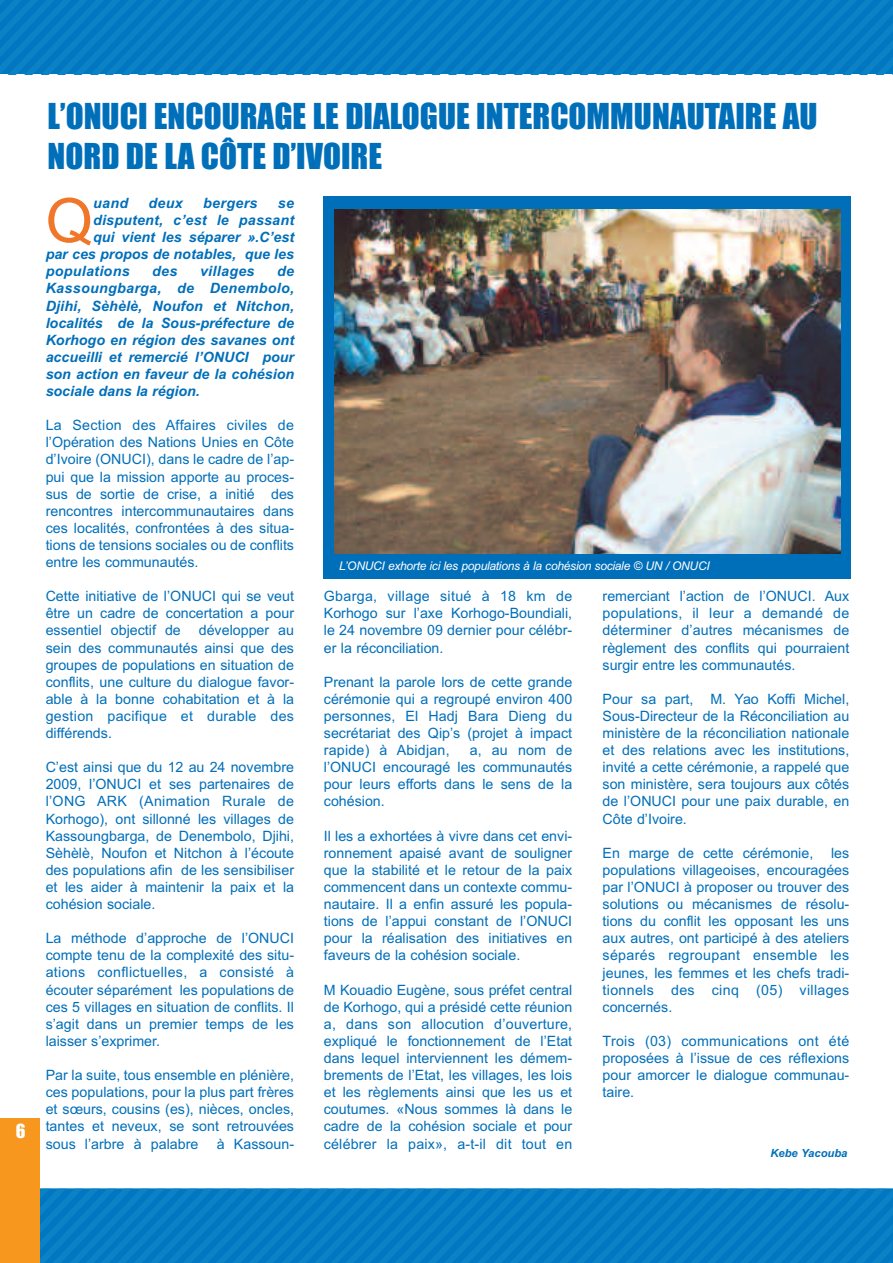
<style>
.page{position:relative;width:893px;height:1263px;background:#fff}
.page>*{position:absolute;margin:0;border:0;box-sizing:border-box;transform-origin:0 0}
.t1{font:61.2px "Arial";color:#f07729}
.t2{font:33px/39.6px "Impact";color:#006fba}
.t3{font:18px "Impact";color:#fff}
.t4{font:14.25px/17.1px "Arial";color:#006fba;text-align:justify}
.t5{font:italic 700 14.25px/17.1px "Arial";color:#006fba;text-align:justify}
.t6{font:italic 700 14.25px "Arial";letter-spacing:.02em;color:#006fba}
.t7{font:italic 12px "Arial";letter-spacing:-.02em;color:#fff}
.t8{font:italic 700 11.25px "Arial";color:#006fba}
</style>
<div class="page">
<div style="left:0;top:0;width:893px;height:74px;background:#057bc2"></div>
<div style="left:40px;top:1189px;width:853px;height:74px;background:#057bc2"></div>
<div style="left:0;top:1118px;width:40px;height:145px;background:#f7971d"></div>
<div style="left:323px;top:196px;width:528px;height:383px;background:#006fba"></div>
<img style="left:334px;top:209px;width:506px;height:345px">
<p class="t3" style="left:16px;top:1122px;width:11px">6</p>
<h2 class="t2" style="left:48px;top:98px;width:771px">L’ONUCI ENCOURAGE LE DIALOGUE INTERCOMMUNAUTAIRE AU<br>NORD DE LA CÔTE D’IVOIRE</h2>
<h1 class="t1" style="left:46px;top:185px;width:49px">Q</h1>
<p class="t5" style="left:93px;top:194px;width:36px">uand</p>
<p class="t5" style="left:149px;top:194px;width:36px">deux</p>
<p class="t6" style="left:203px;top:195px;width:56px">bergers</p>
<p class="t5" style="left:278px;top:194px;width:18px">se</p>
<p class="t5" style="left:93px;top:211px;width:202px">disputent, c’est le passant</p>
<p class="t5" style="left:93px;top:229px;width:202px">qui vient les séparer ».C’est</p>
<p class="t5" style="left:46px;top:246px;width:250px">par ces propos de notables, que les</p>
<p class="t6" style="left:46px;top:263px;width:85px">populations</p>
<p class="t5" style="left:152px;top:263px;width:27px">des</p>
<p class="t6" style="left:200px;top:263px;width:56px">villages</p>
<p class="t5" style="left:46px;top:263px;width:250px;text-indent:231px">de Kassoungbarga, de Denembolo, Djihi, Sèhèlè, Noufon et Nitchon, localités de la Sous-préfecture de Korhogo en région des savanes ont accueilli et remercié l’ONUCI pour son action en faveur de la cohésion sociale dans la région.</p>
<p class="t4" style="left:46px;top:417px;width:250px">La Section des Affaires civiles de l’Opération des Nations Unies en Côte d’Ivoire (ONUCI), dans le cadre de l’ap&shy;pui que la mission apporte au proces&shy;sus de sortie de crise, a initié des rencontres intercommunautaires dans ces localités, confrontées à des situa&shy;tions de tensions sociales ou de conflits entre les communautés.</p>
<p class="t4" style="left:46px;top:588px;width:250px">Cette initiative de l’ONUCI qui se veut être un cadre de concertation a pour essentiel objectif de</p>
<p class="t4" style="left:46px;top:622px;width:250px;text-indent:153px">développer au sein des communautés ainsi que des groupes de populations en situation de conflits, une culture du dialogue favor&shy;able à la bonne cohabitation et à la gestion pacifique et durable des différends.</p>
<p class="t4" style="left:46px;top:759px;width:250px">C’est ainsi que du 12 au 24 novembre 2009, l’ONUCI et ses partenaires de l’ONG ARK (Animation Rurale de Korhogo), ont sillonné les villages de Kassoungbarga, de Denembolo, Djihi, Sèhèlè, Noufon et Nitchon à l’écoute des populations afin de les sensibiliser et les aider à maintenir la paix et la cohésion sociale.</p>
<p class="t4" style="left:46px;top:930px;width:250px">La méthode d’approche de l’ONUCI compte tenu de la complexité des situ&shy;ations conflictuelles, a consisté à écouter séparément les populations de ces 5 villages en situation de conflits. Il s’agit dans un premier temps de les laisser s’exprimer.</p>
<p class="t4" style="left:46px;top:1066px;width:250px">Par la suite, tous ensemble en plénière, ces populations, pour la plus part frères et sœurs, cousins (es), nièces, oncles, tantes et neveux, se sont retrouvées sous l’arbre à palabre</p>
<p class="t4" style="left:217px;top:1135px;width:79px">à Kassoun-</p>
<p class="t7" style="left:339px;top:559px;width:372px">L’ONUCI exhorte ici les populations à la cohésion sociale © UN / ONUCI</p>
<p class="t4" style="left:324px;top:588px;width:250px">Gbarga, village situé à 18 km de Korhogo sur l’axe Korhogo-Boundiali, le 24 novembre 09 dernier pour célébr&shy;er la réconciliation.</p>
<p class="t4" style="left:324px;top:673px;width:250px">Prenant la parole lors de cette grande cérémonie qui a regroupé environ 400 personnes, El Hadj Bara Dieng du secrétariat des Qip’s (projet à impact rapide) à Abidjan,</p>
<p class="t4" style="left:324px;top:742px;width:250px;text-indent:146px">a, au nom de l’ONUCI encouragé les communautés pour leurs efforts dans le sens de la cohésion.</p>
<p class="t4" style="left:324px;top:827px;width:250px">Il les a exhortées à vivre dans cet envi&shy;ronnement apaisé avant de souligner que la stabilité et le retour de la paix commencent dans un contexte commu&shy;nautaire. Il a enfin assuré les popula&shy;tions de l’appui constant de l’ONUCI pour la réalisation des initiatives en faveurs de la cohésion sociale.</p>
<p class="t4" style="left:324px;top:981px;width:250px">M Kouadio Eugène, sous préfet central de Korhogo, qui a présidé cette réunion a, dans son allocution d’ouverture, expliqué le fonctionnement de l’Etat dans lequel interviennent les démem&shy;brements de l’Etat, les villages, les lois et les règlements ainsi que les us et coutumes. «Nous sommes là dans le cadre de la cohésion sociale et pour célébrer la paix», a-t-il dit tout en</p>
<p class="t4" style="left:603px;top:588px;width:248px">remerciant l’action de l’ONUCI. Aux populations, il leur a demandé de déterminer d’autres mécanismes de règlement des conflits qui pourraient surgir entre les communautés.</p>
<p class="t4" style="left:603px;top:690px;width:248px">Pour sa part, M. Yao Koffi Michel, Sous-Directeur de la Réconciliation au ministère de la réconciliation nationale et des relations avec les institutions, invité a cette cérémonie, a rappelé que son ministère, sera toujours aux côtés de l’ONUCI pour une paix durable, en Côte d’Ivoire.</p>
<p class="t4" style="left:603px;top:844px;width:212px">En marge de cette cérémonie,</p>
<p class="t4" style="left:603px;top:844px;width:248px;text-indent:229px">les populations villageoises, encouragées par l’ONUCI à proposer ou trouver des solutions ou mécanismes de résolu&shy;tions du conflit les opposant les uns aux autres, ont participé à des ateliers séparés regroupant ensemble les jeunes, les femmes et les chefs tradi&shy;tionnels des cinq (05) villages concernés.</p>
<p class="t4" style="left:603px;top:1032px;width:248px">Trois (03) communications ont été proposées à l’issue de ces réflexions pour amorcer le dialogue communau&shy;taire.</p>
<p class="t8" style="left:770px;top:1146px;width:79px">Kebe Yacouba</p>
</div>
